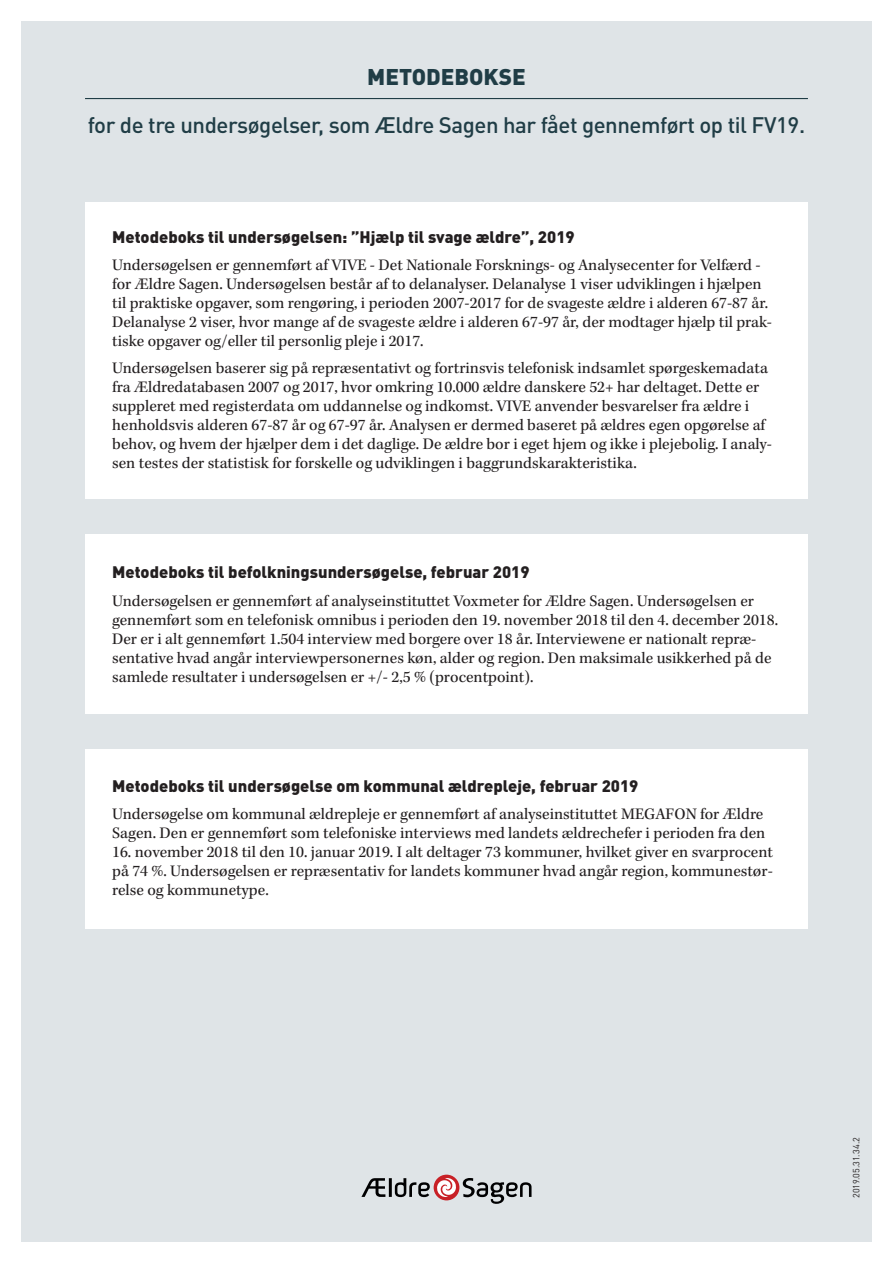
<style>
.page{position:relative;width:893px;height:1263px;background:#fff}
.page>*{position:absolute;margin:0;border:0;box-sizing:border-box;transform-origin:0 0}
.t1{font:900 22.5px "DIN Pro";color:#203d46}
.t2{font:500 22.2px "DIN Pro";letter-spacing:-.02em;color:#203d46}
.t3{font:16.5px/18.9px "Kepler Std";color:#231f20}
.t4{font:900 16.5px "DIN Pro";color:#231f20}
.t5{font:9px "DIN Pro";color:#231f20}
</style>
<div class="page">
<div style="left:21px;top:21px;width:851px;height:1221px;background:#dfe4e7"></div>
<svg style="left:434px;top:1174px;width:25px;height:26px"></svg>
<svg style="left:361px;top:1178px;width:170px;height:26px"></svg>
<hr style="left:85px;top:98px;width:723px;height:1px;background:#203d46">
<div style="left:85px;top:203px;width:723px;height:296px;background:#fff"></div>
<div style="left:85px;top:534px;width:723px;height:180px;background:#fff"></div>
<div style="left:85px;top:749px;width:723px;height:179px;background:#fff"></div>
<h1 class="t1" style="left:367px;top:62px;width:160px">METODEBOKSE</h1>
<h2 class="t2" style="left:88px;top:110px;width:719px">for de tre undersøgelser, som Ældre Sagen har fået gennemført op til FV19.</h2>
<p class="t4" style="left:112px;top:225px;width:464px">Metodeboks til undersøgelsen: ”Hjælp til svage ældre”, 2019</p>
<p class="t3" style="left:112px;top:256px;width:661px">Undersøgelsen er gennemført af VIVE - Det Nationale Forsknings- og Analysecenter for Velfærd - for Ældre Sagen. Undersøgelsen består af to delanalyser. Delanalyse 1 viser udviklingen i hjælpen til praktiske opgaver, som rengøring, i perioden 2007-2017 for de svageste ældre i alderen 67-87 år.<br>Delanalyse 2 viser, hvor mange af de svageste ældre i alderen 67-97 år, der modtager hjælp til prak&shy;tiske opgaver og/eller til personlig pleje i 2017.</p>
<p class="t3" style="left:112px;top:359px;width:661px">Undersøgelsen baserer sig på repræsentativt og fortrinsvis telefonisk indsamlet spørgeskemadata fra Ældredatabasen 2007 og 2017, hvor omkring 10.000 ældre danskere 52+ har deltaget. Dette er suppleret med registerdata om uddannelse og indkomst. VIVE anvender besvarelser fra ældre i henholdsvis alderen 67-87 år og 67-97 år. Analysen er dermed baseret på ældres egen opgørelse af behov, og hvem der hjælper dem i det daglige. De ældre bor i eget hjem og ikke i plejebolig. I analy&shy;sen testes der statistisk for forskelle og udviklingen i baggrundskarakteristika.</p>
<p class="t4" style="left:112px;top:561px;width:419px">Metodeboks til befolkningsundersøgelse, februar 2019</p>
<p class="t3" style="left:112px;top:592px;width:667px">Undersøgelsen er gennemført af analyseinstituttet Voxmeter for Ældre Sagen. Undersøgelsen er gennemført som en telefonisk omnibus i perioden den 19. november 2018 til den 4. december 2018.<br>Der er i alt gennemført 1.504 interview med borgere over 18 år. Interviewene er nationalt repræ&shy;sentative hvad angår interviewpersonernes køn, alder og region. Den maksimale usikkerhed på de samlede resultater i undersøgelsen er +/- 2,5 % (procentpoint).</p>
<p class="t4" style="left:112px;top:774px;width:528px">Metodeboks til undersøgelse om kommunal ældrepleje, februar 2019</p>
<p class="t3" style="left:112px;top:805px;width:655px">Undersøgelse om kommunal ældrepleje er gennemført af analyseinstituttet MEGAFON for Ældre<br>Sagen. Den er gennemført som telefoniske interviews med landets ældrechefer i perioden fra den</p>
<p class="t3" style="left:112px;top:843px;width:662px;text-align:justify">16. november 2018 til den 10. januar 2019. I alt deltager 73 kommuner, hvilket giver en svarprocent på 74 %. Undersøgelsen er repræsentativ for landets kommuner hvad angår region, kommunestør&shy;relse og kommunetype.</p>
<p class="t5" style="left:850px;top:1198px;width:63px;rotate:-90deg">2019.05.31.34.2</p>
</div>
